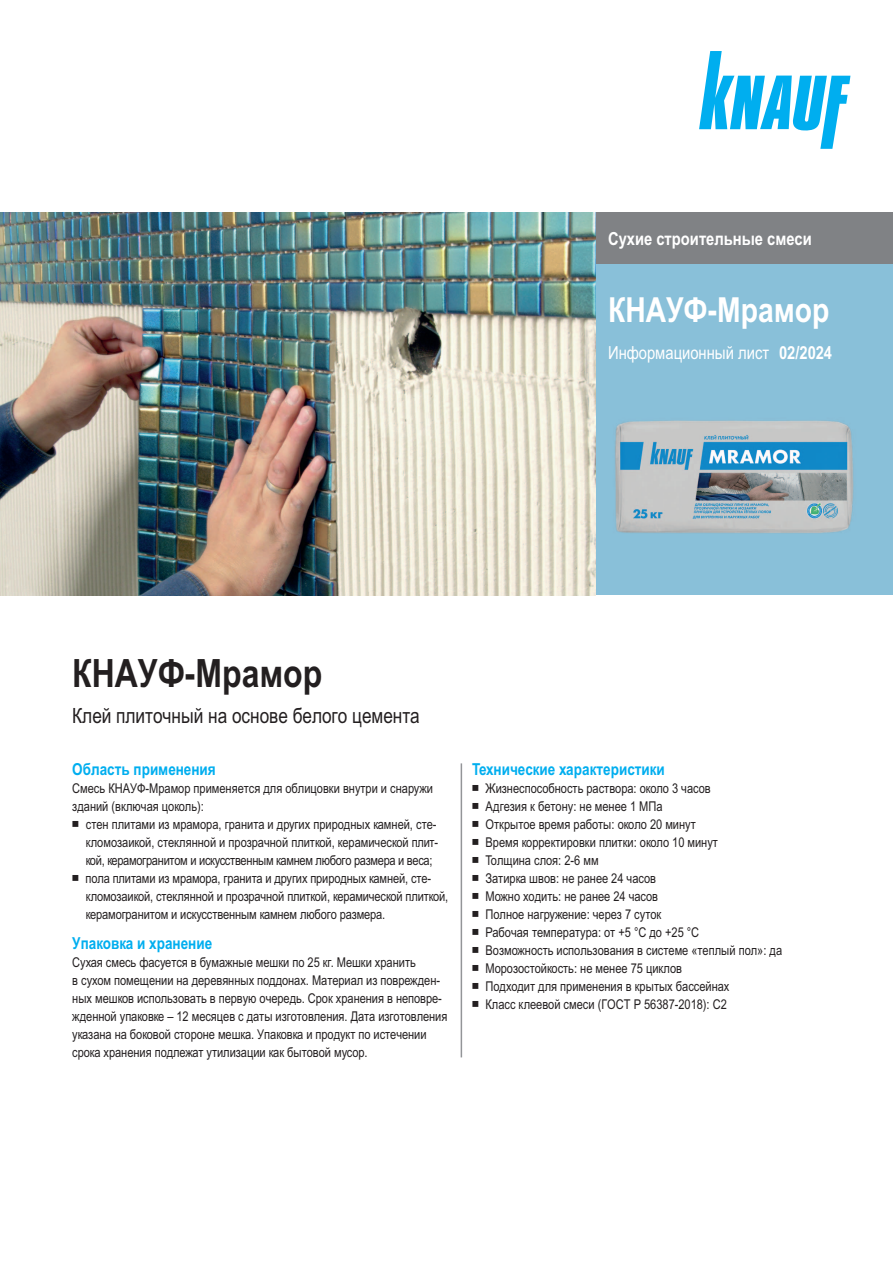
<style>
.page{position:relative;width:893px;height:1263px;background:#fff}
.page>*{position:absolute;margin:0;border:0;box-sizing:border-box;transform-origin:0 0}
.t1{font:700 39px "Arial Narrow MT Pro Cyr";color:#231f20}
.t2{font:700 34.5px "Arial Narrow MT Pro Cyr";color:#fff}
.t3{font:21px "Arial Narrow MT Pro Cyr";color:#231f20}
.t4{font:18px "Arial Narrow MT Pro Cyr";color:#fff}
.t5{font:700 18px "Arial Narrow MT Pro Cyr";color:#fff}
.t6{font:700 16.5px "Arial Narrow MT Pro Cyr";color:#00aeef}
.t7{font:13.5px/18px "Arial Narrow MT Pro Cyr";color:#231f20}
.t8{font:13.5px "Arial Narrow MT Pro Cyr";letter-spacing:-.02em;color:#231f20}
.s1{font-weight:700}
.s2{font-family:"Arial Unicode MS"}
</style>
<div class="page">
<svg style="left:699px;top:51px;width:151px;height:98px"></svg>
<div style="left:595px;top:213px;width:298px;height:382px;background:#89c0d9"></div>
<div style="left:595px;top:213px;width:298px;height:51px;background:#808285"></div>
<img style="left:0;top:213px;width:595px;height:382px">
<img style="left:615px;top:420px;width:239px;height:113px">
<hr style="left:461px;top:763px;width:1px;height:294px;background:#939598">
<h3 class="t5" style="left:608px;top:232px;width:205px">Сухие строительные смеси</h3>
<h2 class="t2" style="left:608px;top:298px;width:223px">КНАУФ-Мрамор</h2>
<h3 class="t4" style="left:608px;top:346px;width:226px">Информационный лист <span class="s1">02/2024</span></h3>
<h1 class="t1" style="left:72px;top:659px;width:252px">КНАУФ-Мрамор</h1>
<h3 class="t3" style="left:72px;top:708px;width:349px">Клей плиточный на основе белого цемента</h3>
<p class="t6" style="left:72px;top:763px;width:145px">Область применения</p>
<p class="t7" style="left:72px;top:781px;width:362px">Смесь КНАУФ-Мрамор применяется для облицовки внутри и снаружи</p>
<p class="t7" style="left:72px;top:799px;width:133px">зданий (включая цоколь):</p>
<p class="t7" style="left:72px;top:817px;width:366px"><span class="s2">￭</span> стен плитами из мрамора, гранита и других природных камней, сте-</p>
<p class="t7" style="left:86px;top:835px;width:354px">кломозаикой, стеклянной и прозрачной плиткой, керамической плит-</p>
<p class="t8" style="left:86px;top:856px;width:348px">кой, керамогранитом и искусственным камнем любого размера и веса;</p>
<p class="t7" style="left:72px;top:871px;width:360px"><span class="s2">￭</span> пола плитами из мрамора, гранита и других природных камней, сте-</p>
<p class="t7" style="left:86px;top:889px;width:364px">кломозаикой, стеклянной и прозрачной плиткой, керамической плиткой,</p>
<p class="t7" style="left:86px;top:907px;width:301px">керамогранитом и искусственным камнем любого размера.</p>
<p class="t6" style="left:72px;top:937px;width:141px">Упаковка и хранение</p>
<p class="t7" style="left:72px;top:955px;width:377px">Сухая смесь фасуется в бумажные мешки по 25 кг. Мешки хранить<br>в сухом помещении на деревянных поддонах. Материал из поврежден&shy;ных мешков использовать в первую очередь. Срок хранения в неповре&shy;жденной упаковке – 12 месяцев с даты изготовления. Дата изготовления указана на боковой стороне мешка. Упаковка и продукт по истечении срока хранения подлежат утилизации как бытовой мусор.</p>
<p class="t6" style="left:472px;top:763px;width:194px">Технические характеристики</p>
<p class="t7" style="left:472px;top:781px;width:312px"><span class="s2">￭</span> Жизнеспособность раствора: около 3 часов<br><span class="s2">￭</span> Адгезия к бетону: не менее 1 МПа<br><span class="s2">￭</span> Открытое время работы: около 20 минут<br><span class="s2">￭</span> Время корректировки плитки: около 10 минут<br><span class="s2">￭</span> Толщина слоя: 2-6 мм<br><span class="s2">￭</span> Затирка швов: не ранее 24 часов<br><span class="s2">￭</span> Можно ходить: не ранее 24 часов<br><span class="s2">￭</span> Полное нагружение: через 7 суток<br><span class="s2">￭</span> Рабочая температура: от +5 °С до +25 °С<br><span class="s2">￭</span> Возможность использования в системе «теплый пол»: да<span class="s2">￭</span> Морозостойкость: не менее 75 циклов<br><span class="s2">￭</span> Подходит для применения в крытых бассейнах<br><span class="s2">￭</span> Класс клеевой смеси (ГОСТ Р 56387-2018): С2</p>
</div>
